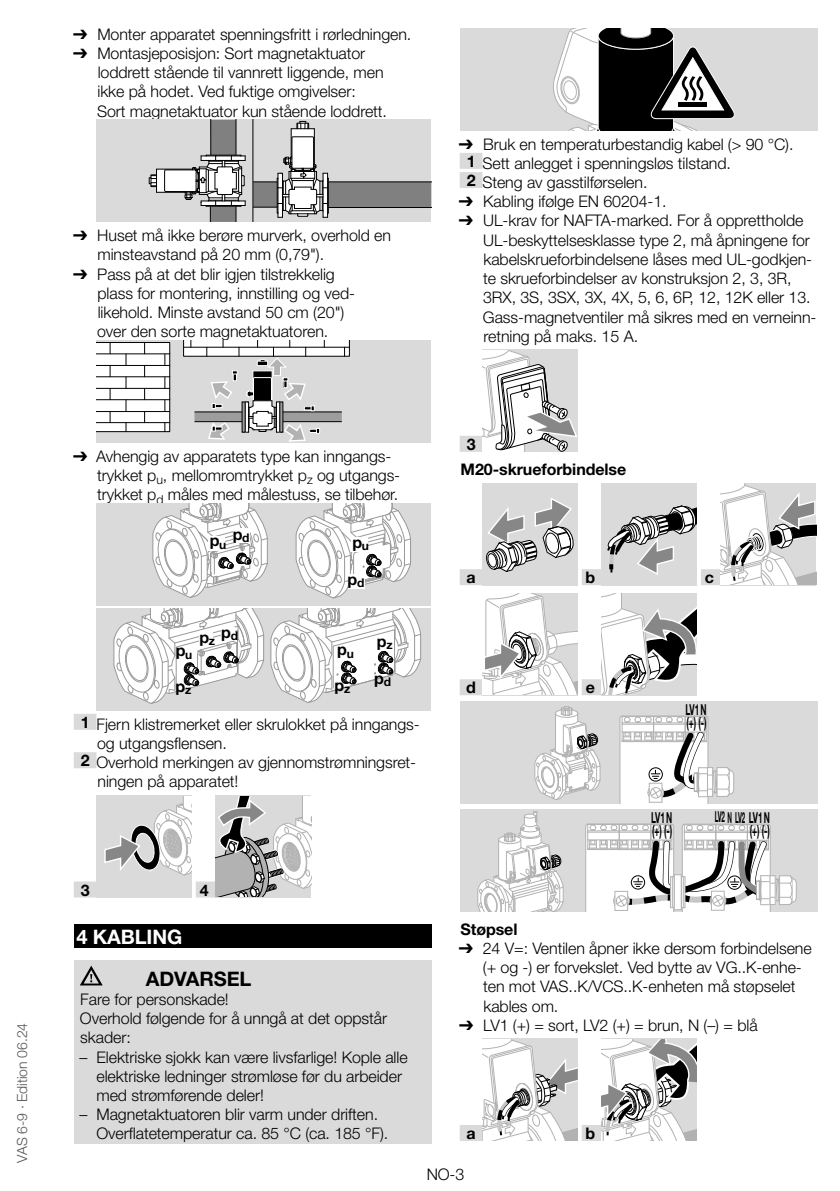
<style>
.page{position:relative;width:840px;height:1191px;background:#fff}
.page>*{position:absolute;margin:0;border:0;box-sizing:border-box;transform-origin:0 0}
.t1{font:700 20px "Helvetica Neue LT Pro";letter-spacing:-.005em;color:#fff}
.t2{font:700 20px "Helvetica Neue LT Pro";color:#000}
.t3{font:300 16px/19.2px "Helvetica Neue LT Pro";letter-spacing:-.005em;color:#000}
.t4{font:700 16px/25.2px "Helvetica Neue LT Pro";letter-spacing:-.005em;color:#000}
.t5{font:700 15px/13.2px "Helvetica Neue LT Pro";letter-spacing:-.055em;color:#000;scale:.55 1}
.t6{font:700 15px "Helvetica Neue LT Pro";letter-spacing:-.055em;color:#000;scale:.41 1}
.t7{font:300 14px "Helvetica Neue LT Pro";letter-spacing:-.005em;color:#575756}
.t8{font:700 12px "Helvetica Neue LT Pro";color:#000}
.s1{font-family:"Arial Unicode MS";font-weight:400}
.s2{font-weight:700}
.s3{font-size:12px}
</style>
<div class="page">
<div style="left:74px;top:714px;width:22px;height:16px;background:#dadada"></div>
<div style="left:74px;top:752px;width:22px;height:16px;background:#dadada"></div>
<div style="left:74px;top:881px;width:22px;height:16px;background:#dadada"></div>
<div style="left:196px;top:881px;width:19px;height:16px;background:#dadada"></div>
<div style="left:74px;top:924px;width:357px;height:24px;background:#000"></div>
<div style="left:74px;top:960px;width:357px;height:31px;background:#dadada"></div>
<div style="left:74px;top:987px;width:357px;height:22px;background:#dadada"></div>
<div style="left:74px;top:1007px;width:357px;height:40px;background:#dadada"></div>
<div style="left:74px;top:1045px;width:357px;height:60px;background:#dadada"></div>
<div style="left:74px;top:1103px;width:357px;height:40px;background:#dadada"></div>
<div style="left:96px;top:120px;width:335px;height:102px;background:#dadada"></div>
<hr style="left:252px;top:120px;width:1px;height:102px;background:#000">
<svg style="left:252px;top:120px;width:179px;height:98px"></svg>
<svg style="left:148px;top:120px;width:97px;height:102px"></svg>
<div style="left:96px;top:340px;width:335px;height:102px;background:#dadada"></div>
<svg style="left:183px;top:340px;width:167px;height:102px"></svg>
<svg style="left:96px;top:342px;width:74px;height:90px;background:#ddd"></svg>
<div style="left:96px;top:503px;width:335px;height:102px;background:#dadada"></div>
<svg style="left:152px;top:503px;width:116px;height:95px"></svg>
<svg style="left:295px;top:503px;width:116px;height:96px"></svg>
<div style="left:208px;top:536px;width:17px;height:15px;background:#fff"></div>
<div style="left:233px;top:528px;width:16px;height:15px;background:#fff"></div>
<div style="left:351px;top:537px;width:17px;height:15px;background:#fff"></div>
<div style="left:348px;top:574px;width:16px;height:14px;background:#fff"></div>
<div style="left:96px;top:608px;width:335px;height:102px;background:#dadada"></div>
<svg style="left:113px;top:608px;width:151px;height:96px"></svg>
<svg style="left:270px;top:608px;width:151px;height:95px"></svg>
<div style="left:199px;top:632px;width:13px;height:13px;background:#fff"></div>
<div style="left:221px;top:628px;width:13px;height:13px;background:#fff"></div>
<div style="left:96px;top:795px;width:96px;height:102px;background:#dadada"></div>
<svg style="left:104px;top:796px;width:88px;height:80px"></svg>
<svg style="left:215px;top:796px;width:97px;height:101px"></svg>
<svg style="left:80px;top:965px;width:23px;height:20px"></svg>
<div style="left:459px;top:153px;width:23px;height:16px;background:#dadada"></div>
<div style="left:459px;top:172px;width:23px;height:16px;background:#dadada"></div>
<div style="left:459px;top:436px;width:23px;height:16px;background:#dadada"></div>
<div style="left:459px;top:569px;width:23px;height:16px;background:#dadada"></div>
<div style="left:581px;top:569px;width:20px;height:16px;background:#dadada"></div>
<div style="left:700px;top:569px;width:20px;height:16px;background:#dadada"></div>
<div style="left:459px;top:679px;width:23px;height:16px;background:#dadada"></div>
<div style="left:581px;top:679px;width:20px;height:16px;background:#dadada"></div>
<div style="left:459px;top:1125px;width:23px;height:16px;background:#dadada"></div>
<div style="left:581px;top:1125px;width:20px;height:16px;background:#dadada"></div>
<div style="left:459px;top:28px;width:357px;height:102px;background:#dadada"></div>
<svg style="left:553px;top:28px;width:182px;height:102px"></svg>
<div style="left:677px;top:102px;width:29px;height:5px;background:#000"></div>
<svg style="left:482px;top:350px;width:95px;height:101px"></svg>
<div style="left:482px;top:483px;width:95px;height:102px;background:#dadada"></div>
<svg style="left:486px;top:498px;width:88px;height:74px"></svg>
<div style="left:601px;top:483px;width:95px;height:102px;background:#dadada"></div>
<svg style="left:607px;top:505px;width:89px;height:70px"></svg>
<svg style="left:720px;top:484px;width:95px;height:100px"></svg>
<svg style="left:482px;top:594px;width:95px;height:100px"></svg>
<svg style="left:601px;top:594px;width:95px;height:100px"></svg>
<div style="left:459px;top:701px;width:357px;height:102px;background:#dadada"></div>
<svg style="left:619px;top:715px;width:115px;height:88px"></svg>
<svg style="left:534px;top:706px;width:66px;height:94px"></svg>
<div style="left:459px;top:809px;width:357px;height:102px;background:#dadada"></div>
<svg style="left:585px;top:823px;width:211px;height:88px"></svg>
<svg style="left:477px;top:811px;width:87px;height:100px"></svg>
<svg style="left:482px;top:1039px;width:95px;height:101px"></svg>
<svg style="left:601px;top:1039px;width:95px;height:101px"></svg>
<p class="t7" style="left:13px;top:1162px;width:141px;rotate:-90deg">VAS 6-9 · Edition 06.24</p>
<p class="t3" style="left:73px;top:24px;width:340px"><span class="s1">➔</span> Monter apparatet spenningsfritt i rørledningen.</p>
<p class="t3" style="left:97px;top:43px;width:291px;text-indent:-24px"><span class="s1">➔</span> Montasjeposisjon: Sort magnetaktuator loddrett stående til vannrett liggende, men ikke på hodet. Ved fuktige omgivelser:<br>Sort magnetaktuator kun stående loddrett.</p>
<p class="t3" style="left:97px;top:225px;width:295px;text-indent:-24px"><span class="s1">➔</span> Huset må ikke berøre murverk, overhold en minsteavstand på 20 mm (0,79").</p>
<p class="t3" style="left:97px;top:264px;width:259px;text-indent:-24px"><span class="s1">➔</span> Pass på at det blir igjen tilstrekkelig plass for montering, innstilling og ved&shy;likehold. Minste avstand 50 cm (20") over den sorte magnetaktuatoren.</p>
<p class="t3" style="left:466px;top:134px;width:328px;text-indent:-8px"><span class="s1">➔</span> Bruk en temperaturbestandig kabel (&gt; 90 °C).<br><span class="s2">1</span> Sett anlegget i spenningsløs tilstand.<br><span class="s2">2</span> Steng av gasstilførselen.</p>
<p class="t3" style="left:458px;top:192px;width:209px"><span class="s1">➔</span> Kabling ifølge EN 60204-1.</p>
<p class="t3" style="left:482px;top:211px;width:335px;text-indent:-24px"><span class="s1">➔</span> UL-krav for NAFTA-marked. For å opprettholde UL-beskyttelsesklasse type 2, må åpningene for kabelskrueforbindelsene låses med UL-godkjen&shy;te skrueforbindelser av konstruksjon 2, 3, 3R, 3RX, 3S, 3SX, 3X, 4X, 5, 6, 6P, 12, 12K eller 13.<br>Gass-magnetventiler må sikres med en verneinn&shy;retning på maks. 15 A.</p>
<p class="t3" style="left:97px;top:446px;width:304px;text-indent:-24px"><span class="s1">➔</span> Avhengig av apparatets type kan inngangs&shy;trykket p<sub>u</sub>, mellomromtrykket p<sub>z</sub> og utgangs&shy;trykket p<sub>d</sub> måles med målestuss, se tilbehør.</p>
<p class="t4" style="left:209px;top:524px;width:41px">p p<span class="s3">d</span></p>
<p class="t4" style="left:352px;top:530px;width:18px">p<sub>u</sub></p>
<p class="t8" style="left:219px;top:537px;width:9px">u</p>
<p class="t4" style="left:176px;top:638px;width:18px">p<sub>u</sub></p>
<p class="t4" style="left:199px;top:622px;width:40px">p<sub>z</sub> p<span class="s3">d</span></p>
<p class="t4" style="left:175px;top:674px;width:17px">p<sub>z</sub></p>
<p class="t4" style="left:347px;top:566px;width:18px">p<sub>d</sub></p>
<p class="t4" style="left:337px;top:637px;width:18px">p<sub>u</sub></p>
<p class="t4" style="left:334px;top:672px;width:17px">p<sub>z</sub></p>
<p class="t4" style="left:376px;top:628px;width:17px">p<sub>z</sub></p>
<p class="t4" style="left:374px;top:665px;width:18px">p<sub>d</sub></p>
<p class="t3" style="left:81px;top:714px;width:340px"><span class="s2">1</span> Fjern klistremerket eller skrulokket på inngangs-</p>
<p class="t3" style="left:97px;top:733px;width:131px">og utgangsflensen.</p>
<p class="t3" style="left:81px;top:752px;width:337px"><span class="s2">2</span> Overhold merkingen av gjennomstrømningsret-</p>
<p class="t3" style="left:97px;top:772px;width:142px">ningen på apparatet!</p>
<p class="t4" style="left:460px;top:431px;width:167px;text-indent:6px">3<br>M20-skrueforbindelse</p>
<p class="t4" style="left:466px;top:564px;width:11px">a</p>
<p class="t4" style="left:585px;top:564px;width:11px">b</p>
<p class="t4" style="left:704px;top:564px;width:11px">c</p>
<p class="t4" style="left:466px;top:674px;width:11px">d</p>
<p class="t4" style="left:585px;top:674px;width:11px">e</p>
<p class="t5" style="left:685px;top:702px;width:40px">LV1 N (+) (-)</p>
<p class="t5" style="left:650px;top:810px;width:40px">LV1 N</p>
<p class="t6" style="left:714px;top:808px;width:136px">LV2 N LV2 LV1 N</p>
<p class="t5" style="left:651px;top:823px;width:38px">(+) (-)</p>
<p class="t5" style="left:749px;top:823px;width:38px">(+) (-)</p>
<p class="t4" style="left:81px;top:877px;width:10px">3</p>
<p class="t4" style="left:200px;top:877px;width:10px">4</p>
<p class="t1" style="left:76px;top:924px;width:91px">4 KABLING</p>
<p class="t2" style="left:146px;top:966px;width:68px">ADVARSEL</p>
<p class="t3" style="left:80px;top:989px;width:308px">Fare for personskade!<br>Overhold følgende for å unngå at det oppstår skader:</p>
<p class="t3" style="left:96px;top:1046px;width:312px;text-indent:-17px">– Elektriske sjokk kan være livsfarlige! Kople alle elektriske ledninger strømløse før du arbeider med strømførende deler!</p>
<p class="t3" style="left:96px;top:1104px;width:293px;text-indent:-17px">– Magnetaktuatoren blir varm under driften.<br>Overflatetemperatur ca. 85 °C (ca. 185 °F).</p>
<p class="t4" style="left:460px;top:916px;width:58px">Støpsel</p>
<p class="t3" style="left:482px;top:938px;width:330px;text-indent:-24px"><span class="s1">➔</span> 24 V=: Ventilen åpner ikke dersom forbindelsene (+ og -) er forvekslet. Ved bytte av VG..K-enhe&shy;ten mot VAS..K/VCS..K-enheten må støpselet kables om.</p>
<p class="t3" style="left:458px;top:1015px;width:300px"><span class="s1">➔</span> LV1 (+) = sort, LV2 (+) = brun, N (–) = blå</p>
<p class="t4" style="left:466px;top:1120px;width:11px">a</p>
<p class="t4" style="left:585px;top:1120px;width:11px">b</p>
<p class="t3" style="left:426px;top:1164px;width:39px">NO-3</p>
</div>
